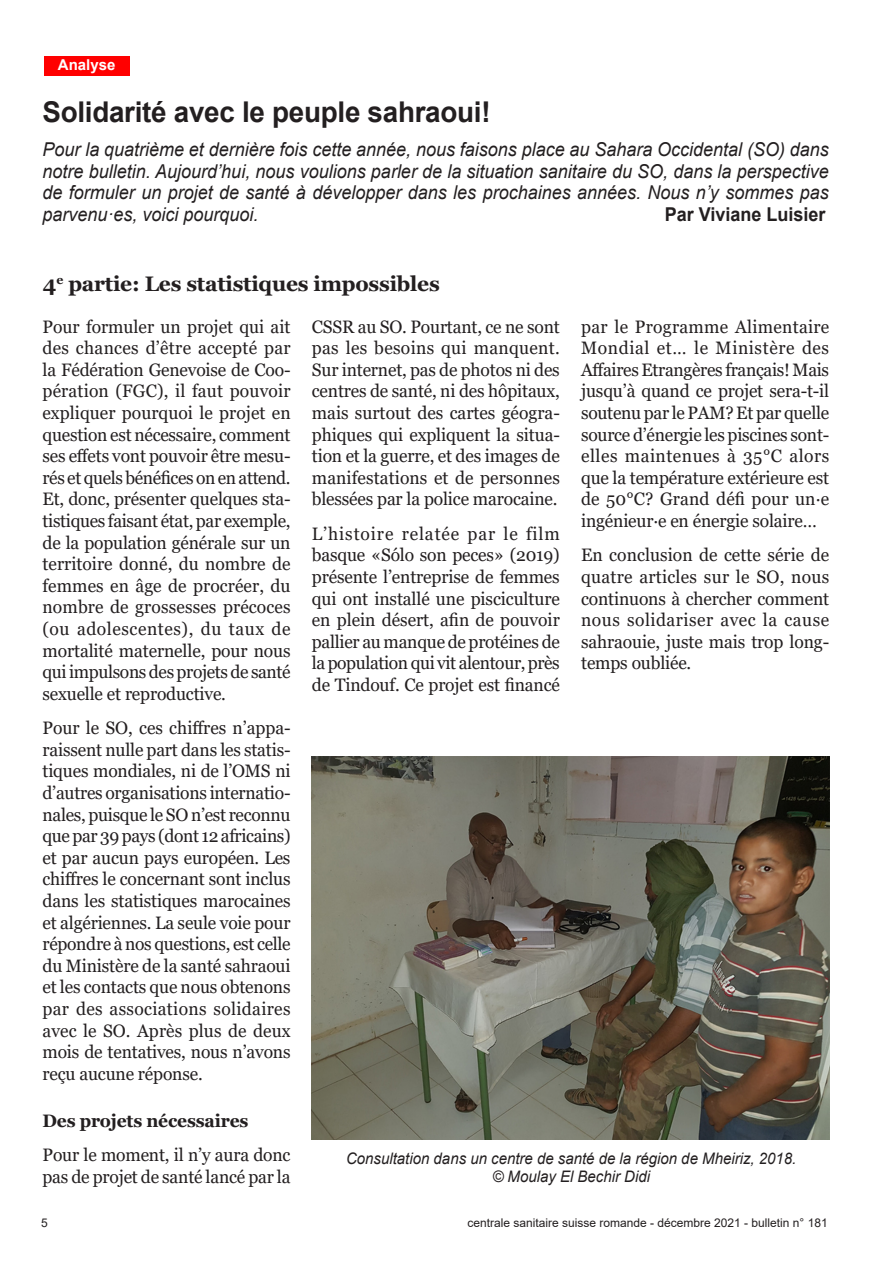
<style>
.page{position:relative;width:893px;height:1263px;background:#fff}
.page>*{position:absolute;margin:0;border:0;box-sizing:border-box;transform-origin:0 0}
.t1{font:700 28.65px "Arial";letter-spacing:-.01em;color:#231f20}
.t2{font:700 21px "Georgia";letter-spacing:-.01em;color:#231f20}
.t3{font:italic 19.05px/21.6px "Arial";color:#231f20;text-align:justify;scale:.94 1}
.t4{font:700 19.05px "Arial";color:#231f20;scale:.94 1}
.t5{font:18px/21.6px "Georgia";letter-spacing:-.01em;color:#231f20;text-align:justify}
.t6{font:700 18px "Georgia";letter-spacing:-.01em;color:#231f20}
.t7{font:italic 15.9px "Arial";color:#231f20;scale:.94 1}
.t8{font:700 15px "Arial";color:#fff}
.t9{font:12px "Arial";color:#231f20}
</style>
<div class="page">
<div style="left:44px;top:56px;width:85px;height:20px;background:#f00"></div>
<img style="left:312px;top:757px;width:517px;height:383px">
<p class="t8" style="left:58px;top:54px;width:59px">Analyse</p>
<p class="t1" style="left:43px;top:91px;width:450px">Solidarité avec le peuple sahraoui!</p>
<p class="t3" style="left:43px;top:139px;width:838px">Pour la quatrième et dernière fois cette année, nous faisons place au Sahara Occidental (SO) dans notre bulletin. Aujourd’hui, nous voulions parler de la situation sanitaire du SO, dans la perspective de formuler un projet de santé à développer dans les prochaines années. Nous n’y sommes pas parvenu·es, voici pourquoi.</p>
<p class="t4" style="left:665px;top:201px;width:173px">Par Viviane Luisier</p>
<p class="t2" style="left:43px;top:270px;width:398px">4<sup>e</sup> partie: Les statistiques impossibles</p>
<p class="t5" style="left:43px;top:316px;width:250px">Pour formuler un projet qui ait des chances d’être accepté par la Fédération Genevoise de Coo&shy;pération (FGC), il faut pouvoir expliquer pourquoi le projet en question est nécessaire, comment ses effets vont pouvoir être mesu&shy;rés et quels bénéfices on en attend.<br>Et, donc, présenter quelques sta&shy;tistiques faisant état, par exemple, de la population générale sur un territoire donné, du nombre de femmes en âge de procréer, du nombre de grossesses précoces (ou adolescentes), du taux de mortalité maternelle, pour nous qui impulsons des projets de santé sexuelle et reproductive.</p>
<p class="t5" style="left:43px;top:717px;width:250px">Pour le SO, ces chiffres n’appa&shy;raissent nulle part dans les statis&shy;tiques mondiales, ni de l’OMS ni d’autres organisations internatio&shy;nales, puisque le SO n’est reconnu que par 39 pays (dont 12 africains) et par aucun pays européen. Les chiffres le concernant sont inclus dans les statistiques marocaines et algériennes. La seule voie pour répondre à nos questions, est celle du Ministère de la santé sahraoui et les contacts que nous obtenons par des associations solidaires avec le SO. Après plus de deux mois de tentatives, nous n’avons reçu aucune réponse.</p>
<p class="t6" style="left:43px;top:1109px;width:207px">Des projets nécessaires</p>
<p class="t5" style="left:43px;top:1145px;width:250px">Pour le moment, il n’y aura donc pas de projet de santé lancé par la</p>
<p class="t5" style="left:312px;top:316px;width:250px">CSSR au SO. Pourtant, ce ne sont pas les besoins qui manquent.<br>Sur internet, pas de photos ni des centres de santé, ni des hôpitaux, mais surtout des cartes géogra&shy;phiques qui expliquent la situa&shy;tion et la guerre, et des images de manifestations et de personnes blessées par la police marocaine.</p>
<p class="t5" style="left:312px;top:523px;width:250px">L’histoire relatée par le film basque «Sólo son peces» (2019) présente l’entreprise de femmes qui ont installé une pisciculture en plein désert, afin de pouvoir pallier au manque de protéines de la population qui vit alentour, près de Tindouf. Ce projet est financé</p>
<p class="t5" style="left:581px;top:316px;width:250px">par le Programme Alimentaire Mondial et… le Ministère des Affaires Etrangères français! Mais jusqu’à quand ce projet sera-t-il soutenu par le PAM? Et par quelle source d’énergie les piscines sont&shy;elles maintenues à 35°C alors que la température extérieure est de 50°C? Grand défi pour un·e ingénieur·e en énergie solaire…</p>
<p class="t5" style="left:581px;top:545px;width:250px">En conclusion de cette série de quatre articles sur le SO, nous continuons à chercher comment nous solidariser avec la cause sahraouie, juste mais trop long&shy;temps oubliée.</p>
<p class="t7" style="left:346px;top:1148px;width:480px">Consultation dans un centre de santé de la région de Mheiriz, 2018.</p>
<p class="t7" style="left:492px;top:1166px;width:169px">© Moulay El Bechir Didi</p>
<p class="t9" style="left:41px;top:1215px;width:8px">5</p>
<p class="t9" style="left:467px;top:1215px;width:362px">centrale sanitaire suisse romande - décembre 2021 - bulletin n° 181</p>
</div>
